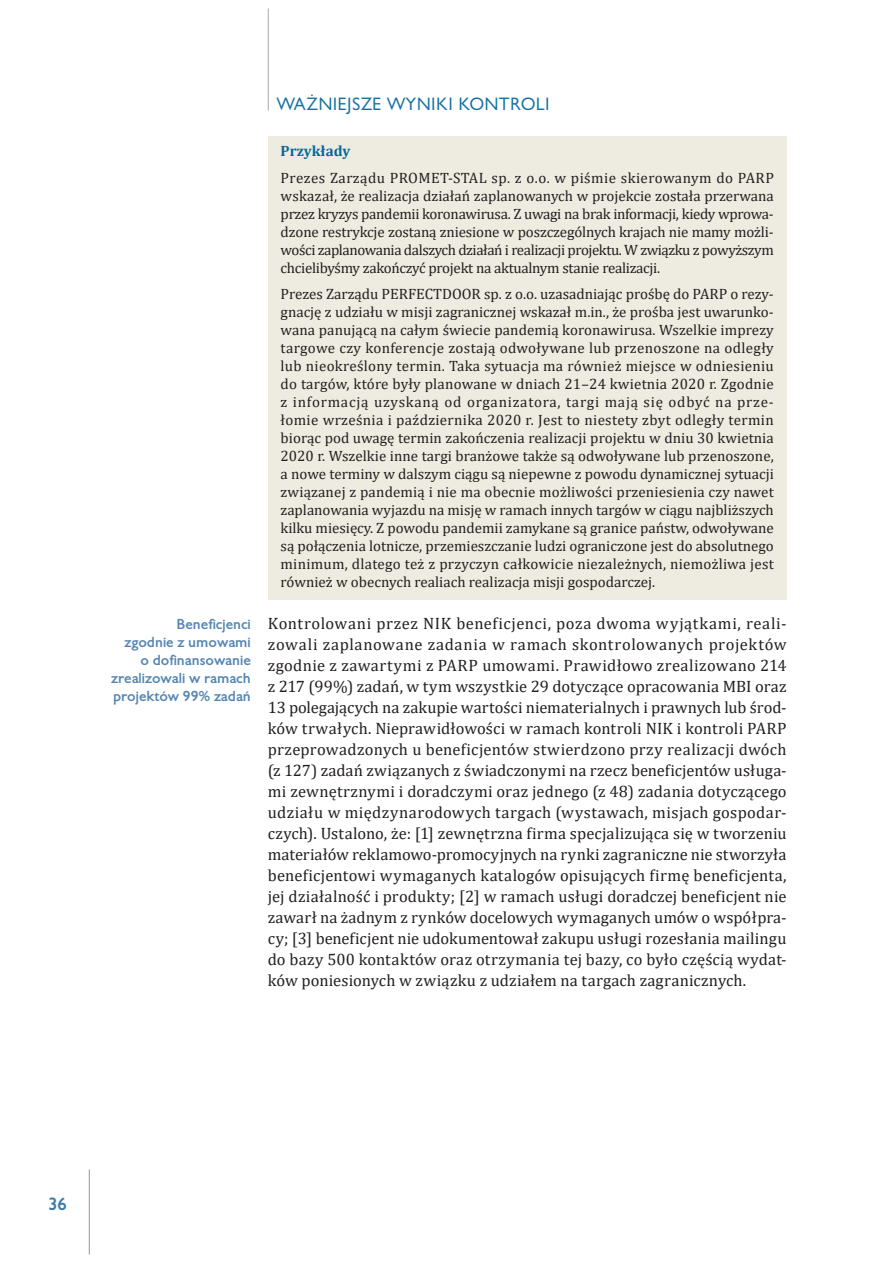
<style>
.page{position:relative;width:893px;height:1263px;background:#fff}
.page>*{position:absolute;margin:0;border:0;box-sizing:border-box;transform-origin:0 0}
.t1{font:16.5px/21px "Cambria";letter-spacing:.01em;color:#231f20;text-align:justify}
.t2{font:16.5px "Gilead TTEFN";letter-spacing:.05em;color:#156fa1}
.t3{font:700 16.5px "Gilead TTEFN";color:#3c7aaa}
.t4{font:15px/18px "Cambria";letter-spacing:-.02em;color:#231f20;text-align:justify}
.t5{font:700 15px "Cambria";color:#086699}
.t6{font:700 13.5px/18px "Gilead TTEFN";color:#5586b2;text-align:right}
</style>
<div class="page">
<hr style="left:268px;top:9px;width:1px;height:102px;background:#a8a9ad">
<hr style="left:89px;top:1169px;width:1px;height:85px;background:#939598">
<div style="left:268px;top:136px;width:519px;height:32px;background:#eeece1"></div>
<div style="left:268px;top:163px;width:519px;height:122px;background:#eeece1"></div>
<div style="left:268px;top:279px;width:519px;height:320px;background:#eeece1"></div>
<p class="t6" style="left:111px;top:615px;width:141px">Beneficjenci<br>zgodnie z umowami<br>o dofinansowanie zrealizowali w ramach projektów 99% zadań</p>
<p class="t2" style="left:276px;top:93px;width:275px">WAŻNIEJSZE WYNIKI KONTROLI</p>
<p class="t5" style="left:281px;top:141px;width:71px">Przykłady</p>
<p class="t4" style="left:281px;top:169px;width:495px">Prezes Zarządu PROMET-STAL sp. z o.o. w piśmie skierowanym do PARP wskazał, że realizacja działań zaplanowanych w projekcie została przerwana przez kryzys pandemii koronawirusa. Z uwagi na brak informacji, kiedy wprowa&shy;dzone restrykcje zostaną zniesione w poszczególnych krajach nie mamy możli&shy;wości zaplanowania dalszych działań i realizacji projektu. W związku z powyższym chcielibyśmy zakończyć projekt na aktualnym stanie realizacji.</p>
<p class="t4" style="left:281px;top:285px;width:495px">Prezes Zarządu PERFECTDOOR sp. z o.o. uzasadniając prośbę do PARP o rezy&shy;gnację z udziału w misji zagranicznej wskazał m.in., że prośba jest uwarunko&shy;wana panującą na całym świecie pandemią koronawirusa. Wszelkie imprezy targowe czy konferencje zostają odwoływane lub przenoszone na odległy lub nieokreślony termin. Taka sytuacja ma również miejsce w odniesieniu do targów, które były planowane w dniach 21–24 kwietnia 2020 r. Zgodnie z informacją uzyskaną od organizatora, targi mają się odbyć na prze&shy;łomie września i października 2020 r. Jest to niestety zbyt odległy termin biorąc pod uwagę termin zakończenia realizacji projektu w dniu 30 kwietnia 2020 r. Wszelkie inne targi branżowe także są odwoływane lub przenoszone, a nowe terminy w dalszym ciągu są niepewne z powodu dynamicznej sytuacji związanej z pandemią i nie ma obecnie możliwości przeniesienia czy nawet zaplanowania wyjazdu na misję w ramach innych targów w ciągu najbliższych kilku miesięcy. Z powodu pandemii zamykane są granice państw, odwoływane są połączenia lotnicze, przemieszczanie ludzi ograniczone jest do absolutnego minimum, dlatego też z przyczyn całkowicie niezależnych, niemożliwa jest również w obecnych realiach realizacja misji gospodarczej.</p>
<p class="t1" style="left:268px;top:613px;width:520px">Kontrolowani przez NIK beneficjenci, poza dwoma wyjątkami, reali&shy;zowali zaplanowane zadania w ramach skontrolowanych projektów zgodnie z zawartymi z PARP umowami. Prawidłowo zrealizowano 214 z 217 (99%) zadań, w tym wszystkie 29 dotyczące opracowania MBI oraz 13 polegających na zakupie wartości niematerialnych i prawnych lub środ&shy;ków trwałych. Nieprawidłowości w ramach kontroli NIK i kontroli PARP przeprowadzonych u beneficjentów stwierdzono przy realizacji dwóch (z 127) zadań związanych z świadczonymi na rzecz beneficjentów usługa&shy;mi zewnętrznymi i doradczymi oraz jednego (z 48) zadania dotyczącego udziału w międzynarodowych targach (wystawach, misjach gospodar&shy;czych). Ustalono, że: [1] zewnętrzna firma specjalizująca się w tworzeniu materiałów reklamowo-promocyjnych na rynki zagraniczne nie stworzyła beneficjentowi wymaganych katalogów opisujących firmę beneficjenta, jej działalność i produkty; [2] w ramach usługi doradczej beneficjent nie zawarł na żadnym z rynków docelowych wymaganych umów o współpra&shy;cy; [3] beneficjent nie udokumentował zakupu usługi rozesłania mailingu do bazy 500 kontaktów oraz otrzymania tej bazy, co było częścią wydat&shy;ków poniesionych w związku z udziałem na targach zagranicznych.</p>
<p class="t3" style="left:48px;top:1193px;width:20px">36</p>
</div>
